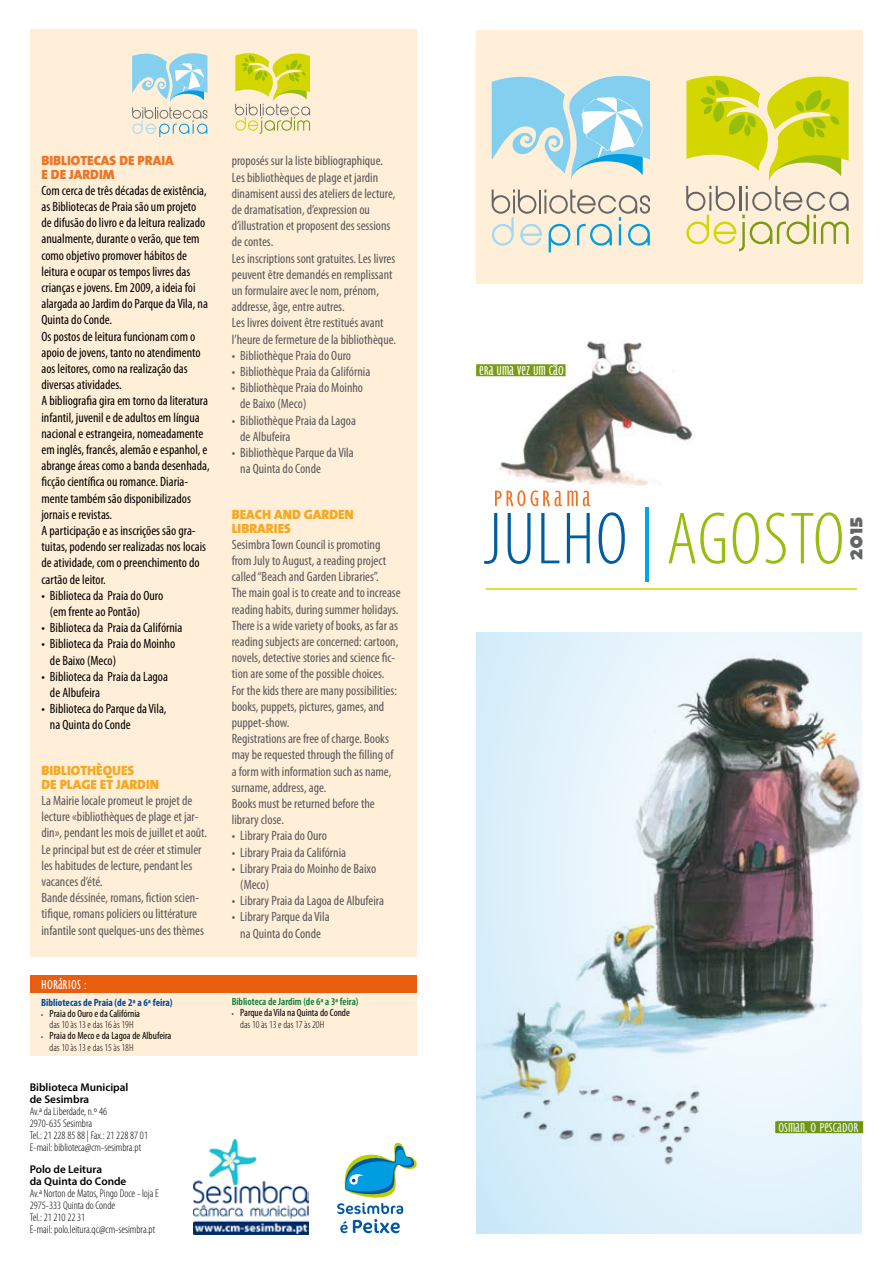
<style>
.page{position:relative;width:893px;height:1263px;background:#fff}
.page>*{position:absolute;margin:0;border:0;box-sizing:border-box;transform-origin:0 0}
.t1{font:300 condensed 74.7px "Myriad Pro";letter-spacing:.02em;color:#97be0d}
.t2{font:21px "Dokyo";color:#646567}
.t3{font:condensed 13.5px/16.2px "Myriad Pro";color:#58585a}
.t4{font:condensed 13.5px/16.2px "Myriad Pro";color:#000}
.t5{font:800 13.5px/13.5px "T Mix";color:#f6a924}
.t6{font:300 13.5px "Bradbury Sans";color:#fff}
.t7{font:800 13.5px/13.5px "T Mix";color:#ec7527}
.t8{font:300 13.5px "Bradbury Sans";letter-spacing:.025em;color:#fff}
.t9{font:300 condensed 11.25px/12px "Myriad Pro";color:#000}
.t10{font:600 11.25px/12px "Myriad Pro";color:#000}
.t11{font:condensed 10.5px "Myriad Pro";color:#000}
.t12{font:300 condensed 10.5px "Myriad Pro";color:#000}
.t13{font:700 condensed 10.5px "Myriad Pro";color:#004a99}
.t14{font:600 condensed 10.5px "Myriad Pro";color:#007b34}
.t15{font:condensed 7.5px "Myriad Pro";color:#000}
.s1{color:#005ea0}
.s2{color:#00a7e3}
</style>
<div class="page">
<div style="left:476px;top:30px;width:387px;height:253px;background:#ffefd8"></div>
<div style="left:30px;top:30px;width:387px;height:927px;background:#ffefd8"></div>
<svg style="left:686px;top:75px;width:163px;height:176px"></svg>
<svg style="left:492px;top:190px;width:158px;height:62px"></svg>
<svg style="left:492px;top:75px;width:158px;height:105px"></svg>
<svg style="left:235px;top:53px;width:75px;height:81px"></svg>
<svg style="left:132px;top:53px;width:75px;height:84px"></svg>
<div style="left:775px;top:1121px;width:88px;height:12px;background:#799c13"></div>
<img style="left:499px;top:341px;width:195px;height:145px">
<svg style="left:495px;top:490px;width:96px;height:16px"></svg>
<hr style="left:486px;top:588px;width:371px;height:2px;background:#d4d600">
<svg style="left:337px;top:1142px;width:80px;height:91px"></svg>
<img style="left:193px;top:1140px;width:116px;height:94px">
<div style="left:476px;top:364px;width:90px;height:12px;background:#799c13"></div>
<div style="left:30px;top:975px;width:387px;height:80px;background:#ffefd8"></div>
<div style="left:30px;top:975px;width:387px;height:17px;background:#e95d0f"></div>
<svg style="left:476px;top:632px;width:386px;height:601px;background:#c1cdd2"></svg>
<p class="t7" style="left:41px;top:154px;width:134px">BIBLIOTECAS DE PRAIA<br>E DE JARDIM</p>
<p class="t4" style="left:41px;top:182px;width:170px">Com cerca de três décadas de existência, as Bibliotecas de Praia são um projeto de difusão do livro e da leitura realizado anualmente, durante o verão, que tem como objetivo promover hábitos de leitura e ocupar os tempos livres das crianças e jovens. Em 2009, a ideia foi alargada ao Jardim do Parque da Vila, na Quinta do Conde.<br>Os postos de leitura funcionam com o apoio de jovens, tanto no atendimento aos leitores, como na realização das diversas atividades.<br>A bibliografia gira em torno da literatura infantil, juvenil e de adultos em língua nacional e estrangeira, nomeadamente em inglês, francês, alemão e espanhol, e abrange áreas como a banda desenhada, ficção científica ou romance. Diaria&shy;mente também são disponibilizados jornais e revistas.<br>A participação e as inscrições são gra&shy;tuitas, podendo ser realizadas nos locais de atividade, com o preenchimento do cartão de leitor.</p>
<p class="t4" style="left:50px;top:587px;width:115px;text-indent:-9px">• Biblioteca da Praia do Ouro (em frente ao Pontão)</p>
<p class="t4" style="left:41px;top:619px;width:142px">• Biblioteca da Praia da Califórnia</p>
<p class="t4" style="left:50px;top:636px;width:127px;text-indent:-9px">• Biblioteca da Praia do Moinho de Baixo (Meco)</p>
<p class="t4" style="left:50px;top:668px;width:120px;text-indent:-9px">• Biblioteca da Praia da Lagoa de Albufeira</p>
<p class="t4" style="left:50px;top:700px;width:118px;text-indent:-9px">• Biblioteca do Parque da Vila, na Quinta do Conde</p>
<p class="t5" style="left:41px;top:764px;width:119px">BIBLIOTHÈQUES<br>DE PLAGE ET JARDIN</p>
<p class="t3" style="left:41px;top:792px;width:167px">La Mairie locale promeut le projet de lecture «bibliothèques de plage et jar&shy;din», pendant les mois de juillet et août.<br>Le principal but est de créer et stimuler les habitudes de lecture, pendant les vacances d’été.<br>Bande déssinée, romans, fiction scien&shy;tifique, romans policiers ou littérature infantile sont quelques-uns des thèmes</p>
<p class="t8" style="left:41px;top:976px;width:47px">HORÁRIOS :</p>
<p class="t13" style="left:41px;top:995px;width:133px">Bibliotecas de Praia (de 2ª a 6ª feira)</p>
<p class="t11" style="left:50px;top:1007px;width:92px">Praia do Ouro e da Califórnia</p>
<p class="t12" style="left:50px;top:1018px;width:86px">das 10 às 13 e das 16 às 19H</p>
<p class="t11" style="left:50px;top:1029px;width:123px">Praia do Meco e da Lagoa de Albufeira</p>
<p class="t12" style="left:50px;top:1041px;width:86px">das 10 às 13 e das 15 às 18H</p>
<p class="t15" style="left:41px;top:1010px;width:3px">•</p>
<p class="t15" style="left:41px;top:1032px;width:3px">•</p>
<p class="t10" style="left:30px;top:1080px;width:100px">Biblioteca Municipal de Sesimbra</p>
<p class="t9" style="left:30px;top:1105px;width:120px">Av.ª da Liberdade, n.º 46<br>2970-635 Sesimbra<br>Tel.: 21 228 85 88 | Fax.: 21 228 87 01<br>E-mail: biblioteca@cm-sesimbra.pt</p>
<p class="t10" style="left:30px;top:1163px;width:98px">Polo de Leitura<br>da Quinta do Conde</p>
<p class="t9" style="left:30px;top:1187px;width:131px">Av.ª Norton de Matos, Pingo Doce - loja E<br>2975-333 Quinta do Conde<br>Tel.: 21 210 22 31<br>E-mail: polo.leitura.qc@cm-sesimbra.pt</p>
<p class="t3" style="left:232px;top:153px;width:166px">proposés sur la liste bibliographique.<br>Les bibliothèques de plage et jardin dinamisent aussi des ateliers de lecture, de dramatisation, d’expression ou d’illustration et proposent des sessions de contes.<br>Les inscriptions sont gratuites. Les livres peuvent être demandés en remplissant un formulaire avec le nom, prénom, addresse, âge, entre autres.<br>Les livres doivent être restitués avant l’heure de fermeture de la bibliothèque.</p>
<p class="t3" style="left:232px;top:347px;width:121px">• Bibliothèque Praia do Ouro</p>
<p class="t3" style="left:232px;top:363px;width:140px">• Bibliothèque Praia da Califórnia</p>
<p class="t3" style="left:240px;top:379px;width:124px;text-indent:-9px">• Bibliothèque Praia do Moinho de Baixo (Meco)</p>
<p class="t3" style="left:240px;top:412px;width:117px;text-indent:-9px">• Bibliothèque Praia da Lagoa de Albufeira</p>
<p class="t3" style="left:240px;top:444px;width:115px;text-indent:-9px">• Bibliothèque Parque da Vila na Quinta do Conde</p>
<p class="t5" style="left:232px;top:507px;width:124px">BEACH AND GARDEN<br>LIBRARIES</p>
<p class="t3" style="left:232px;top:536px;width:171px">Sesimbra Town Council is promoting from July to August, a reading project called “Beach and Garden Libraries”.<br>The main goal is to create and to increase reading habits, during summer holidays.<br>There is a wide variety of books, as far as reading subjects are concerned: cartoon, novels, detective stories and science fic&shy;tion are some of the possible choices.<br>For the kids there are many possibilities: books, puppets, pictures, games, and puppet-show.<br>Registrations are free of charge. Books may be requested through the filling of a form with information such as name, surname, address, age.<br>Books must be returned before the library close.</p>
<p class="t3" style="left:232px;top:828px;width:97px">• Library Praia do Ouro</p>
<p class="t3" style="left:232px;top:844px;width:116px">• Library Praia da Califórnia</p>
<p class="t3" style="left:240px;top:860px;width:137px;text-indent:-9px">• Library Praia do Moinho de Baixo (Meco)</p>
<p class="t3" style="left:232px;top:892px;width:154px">• Library Praia da Lagoa de Albufeira</p>
<p class="t3" style="left:232px;top:909px;width:99px;text-align:center">• Library Parque da Vila na Quinta do Conde</p>
<p class="t14" style="left:232px;top:995px;width:128px">Biblioteca de Jardim (de 6ª a 3ª feira)</p>
<p class="t11" style="left:240px;top:1006px;width:111px">Parque da Vila na Quinta do Conde</p>
<p class="t12" style="left:240px;top:1018px;width:86px">das 10 às 13 e das 17 às 20H</p>
<p class="t15" style="left:232px;top:1009px;width:3px">•</p>
<p class="t6" style="left:479px;top:361px;width:85px">ERA UMA VEZ UM CÃO</p>
<h1 class="t1" style="left:483px;top:494px;width:276px"><span class="s1">JULHO</span> <span class="s2">|</span> agosto</h1>
<h2 class="t2" style="left:844px;top:560px;width:46px;rotate:-90deg">2015</h2>
<p class="t6" style="left:778px;top:1118px;width:81px">OSMAN, O PESCADOR</p>
</div>
